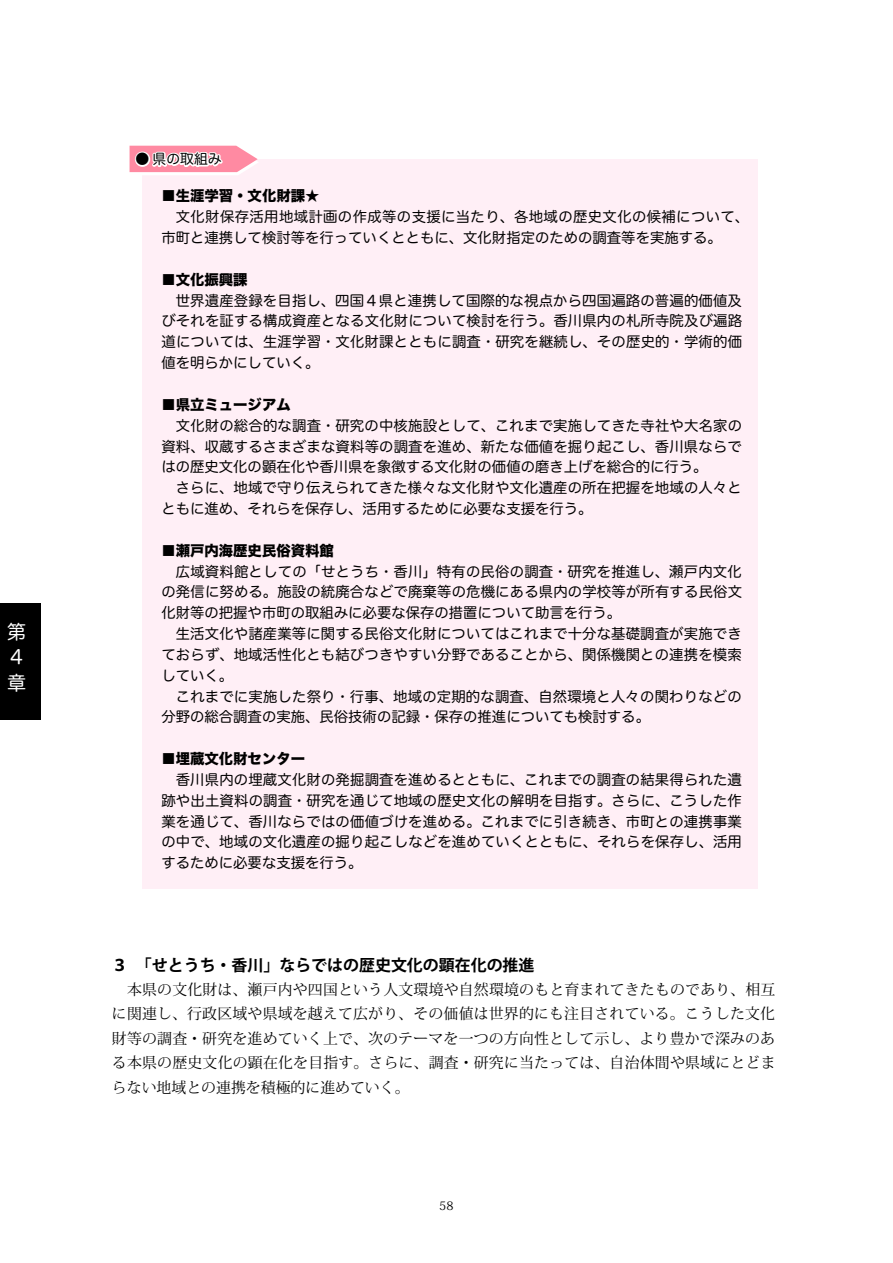
<style>
.page{position:relative;width:893px;height:1263px;background:#fff}
.page>*{position:absolute;margin:0;border:0;box-sizing:border-box;transform-origin:0 0}
.t1{font:19.2px/25.5px "Hira Maru Pro W4";color:#fff}
.t2{font:700 15.9px "Koz Go Pr 6 N";color:#000}
.t3{font:14.85px/24.5px "Koz Min Pr 6 N";letter-spacing:.015em;color:#000;text-align:justify}
.t4{font:14.4px/20.9px "Hira Maru Pro N W4";letter-spacing:.01em;color:#000}
.t5{font:14.4px "Hira Kaku Std W8";color:#000}
.t6{font:13.8px "Hira Maru Pro W4";color:#000}
.t7{font:11.7px "Koz Min Pr 6 N";color:#000}
.s1{font-family:"Koz Go Pr 6 N";color:#2ea7e0}
.s2{font-family:"Koz Go Pr 6 N"}
</style>
<div class="page">
<div style="left:0;top:603px;width:40px;height:116px;background:#000"></div>
<div style="left:142px;top:159px;width:616px;height:729px;background:#ffeff6"></div>
<svg style="left:130px;top:145px;width:128px;height:30px"></svg>
<h1 class="t1" style="left:7px;top:618px;width:20px">第<br>４章</h1>
<p class="t6" style="left:136px;top:147px;width:87px"><span class="s1">●</span> 県の取組み</p>
<p class="t5" style="left:161px;top:188px;width:160px">■生涯学習・文化財課<span class="s2">★</span></p>
<p class="t4" style="left:161px;top:206px;width:589px">　文化財保存活用地域計画の作成等の支援に当たり、各地域の歴史文化の候補について、市町と連携して検討等を行っていくとともに、文化財指定のための調査等を実施する。</p>
<p class="t5" style="left:161px;top:271px;width:88px">■文化振興課</p>
<p class="t4" style="left:161px;top:289px;width:582px;text-align:justify">　世界遺産登録を目指し、四国４県と連携して国際的な視点から四国遍路の普遍的価値及びそれを証する構成資産となる文化財について検討を行う。香川県内の札所寺院及び遍路道については、生涯学習・文化財課とともに調査・研究を継続し、その歴史的・学術的価値を明らかにしていく。</p>
<p class="t5" style="left:161px;top:396px;width:131px">■県立ミュージアム</p>
<p class="t4" style="left:161px;top:414px;width:582px">　文化財の総合的な調査・研究の中核施設として、これまで実施してきた寺社や大名家の資料、収蔵するさまざまな資料等の調査を進め、新たな価値を掘り起こし、香川県ならではの歴史文化の顕在化や香川県を象徴する文化財の価値の磨き上げを総合的に行う。<br>　さらに、地域で守り伝えられてきた様々な文化財や文化遺産の所在把握を地域の人々とともに進め、それらを保存し、活用するために必要な支援を行う。</p>
<p class="t5" style="left:161px;top:542px;width:174px">■瀬戸内海歴史民俗資料館</p>
<p class="t4" style="left:161px;top:560px;width:582px">　広域資料館としての「せとうち・香川」特有の民俗の調査・研究を推進し、瀬戸内文化の発信に努める。施設の統廃合などで廃棄等の危機にある県内の学校等が所有する民俗文化財等の把握や市町の取組みに必要な保存の措置について助言を行う。<br>　生活文化や諸産業等に関する民俗文化財についてはこれまで十分な基礎調査が実施できておらず、地域活性化とも結びつきやすい分野であることから、関係機関との連携を模索していく。<br>　これまでに実施した祭り・行事、地域の定期的な調査、自然環境と人々の関わりなどの分野の総合調査の実施、民俗技術の記録・保存の推進についても検討する。</p>
<p class="t5" style="left:161px;top:751px;width:145px">■埋蔵文化財センター</p>
<p class="t4" style="left:161px;top:768px;width:582px;text-align:justify">　香川県内の埋蔵文化財の発掘調査を進めるとともに、これまでの調査の結果得られた遺跡や出土資料の調査・研究を通じて地域の歴史文化の解明を目指す。さらに、こうした作業を通じて、香川ならではの価値づけを進める。これまでに引き続き、市町との連携事業の中で、地域の文化遺産の掘り起こしなどを進めていくとともに、それらを保存し、活用するために必要な支援を行う。</p>
<p class="t2" style="left:112px;top:956px;width:424px">３　「せとうち・香川」ならではの歴史文化の顕在化の推進</p>
<p class="t3" style="left:112px;top:977px;width:665px">　本県の文化財は、瀬戸内や四国という人文環境や自然環境のもと育まれてきたものであり、相互に関連し、行政区域や県域を越えて広がり、その価値は世界的にも注目されている。こうした文化財等の調査・研究を進めていく上で、次のテーマを一つの方向性として示し、より豊かで深みのある本県の歴史文化の顕在化を目指す。さらに、調査・研究に当たっては、自治体間や県域にとどまらない地域との連携を積極的に進めていく。</p>
<p class="t7" style="left:439px;top:1198px;width:16px">58</p>
</div>
